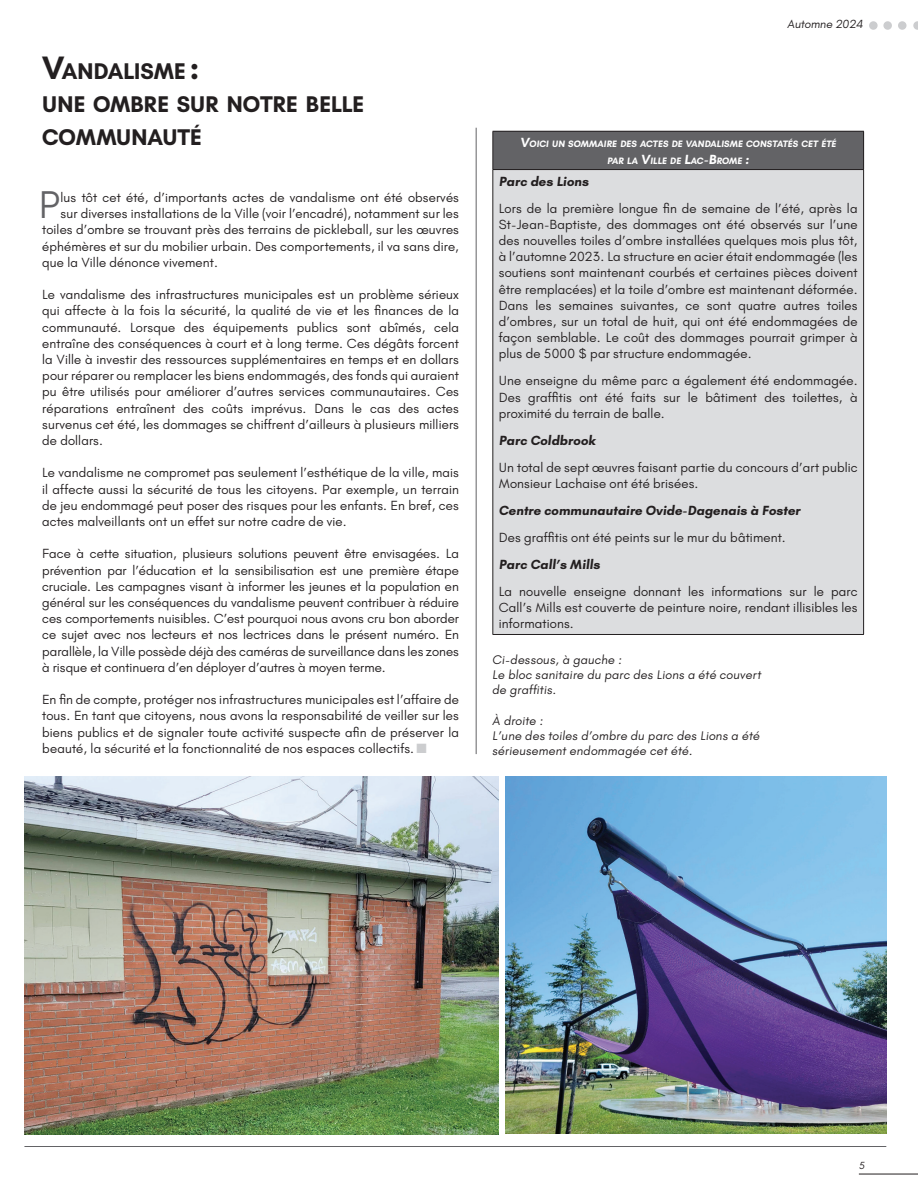
<style>
.page{position:relative;width:918px;height:1188px;background:#fff}
.page>*{position:absolute;margin:0;border:0;box-sizing:border-box;transform-origin:0 0}
.t1{font:39.45px "Glacial Indifference";color:#636366}
.t2{font:700 23.1px/33px "Glacial Indifference";letter-spacing:-.015em;color:#231f20}
.t3{font:13.5px/16.2px "Glacial Indifference";letter-spacing:.01em;color:#231f20;text-align:justify}
.t4{font:700 13.5px "Glacial Indifference";color:#231f20}
.t5{font:12.75px/15.3px "Glacial Indifference";color:#231f20}
.t6{font:12px "Glacial Indifference";color:#231f20}
.t7{font:10.5px "Glacial Indifference";color:#231f20}
.t8{font:700 9.45px/16.2px "Glacial Indifference";color:#fff;text-align:center}
.s1{font-size:33px}
.s2{color:#cccdcf}
.s3{font-size:13.5px}
</style>
<div class="page">
<hr style="left:859px;top:1174px;width:59px;height:1px;background:#231f20">
<div style="left:869px;top:21px;width:9px;height:9px;background:#cccdcf;border-radius:50%"></div>
<div style="left:883px;top:21px;width:9px;height:9px;background:#cccdcf;border-radius:50%"></div>
<div style="left:898px;top:21px;width:9px;height:9px;background:#cccdcf;border-radius:50%"></div>
<svg style="left:913px;top:21px;width:5px;height:9px"></svg>
<hr style="left:24px;top:1146px;width:862px;height:1px;background:#636366">
<div style="left:493px;top:131px;width:371px;height:39px;background:#636366"></div>
<div style="left:493px;top:170px;width:371px;height:464px;background:#dcdddf"></div>
<hr style="left:493px;top:170px;width:1px;height:464px;background:#231f20">
<hr style="left:863px;top:170px;width:1px;height:464px;background:#231f20">
<hr style="left:493px;top:634px;width:371px;height:1px;background:#231f20">
<hr style="left:493px;top:131px;width:371px;height:1px;background:#231f20">
<hr style="left:493px;top:131px;width:1px;height:38px;background:#231f20">
<hr style="left:863px;top:131px;width:1px;height:38px;background:#231f20">
<hr style="left:493px;top:169px;width:371px;height:1px;background:#231f20">
<img style="left:505px;top:777px;width:381px;height:357px">
<img style="left:24px;top:777px;width:474px;height:357px">
<hr style="left:476px;top:128px;width:1px;height:626px;background:#636366">
<h2 class="t2" style="left:42px;top:54px;width:324px"><span class="s1">V</span>ANDALISME <span class="s1">:<br></span>UNE OMBRE SUR NOTRE BELLE<br>COMMUNAUTÉ</h2>
<h1 class="t1" style="left:39px;top:181px;width:23px">P</h1>
<p class="t3" style="left:61px;top:189px;width:400px">lus tôt cet été, d’importants actes de vandalisme ont été observés</p>
<p class="t3" style="left:61px;top:205px;width:400px">sur diverses installations de la Ville (voir l’encadré), notamment sur les</p>
<p class="t3" style="left:42px;top:222px;width:418px">toiles d’ombre se trouvant près des terrains de pickleball, sur les œuvres</p>
<p class="t3" style="left:42px;top:238px;width:418px">éphémères et sur du mobilier urbain. Des comportements, il va sans dire,</p>
<p class="t3" style="left:42px;top:254px;width:177px">que la Ville dénonce vivement.</p>
<p class="t3" style="left:42px;top:286px;width:418px">Le vandalisme des infrastructures municipales est un problème sérieux qui affecte à la fois la sécurité, la qualité de vie et les finances de la communauté. Lorsque des équipements publics sont abîmés, cela entraîne des conséquences à court et à long terme. Ces dégâts forcent la Ville à investir des ressources supplémentaires en temps et en dollars pour réparer ou remplacer les biens endommagés, des fonds qui auraient pu être utilisés pour améliorer d’autres services communautaires. Ces réparations entraînent des coûts imprévus. Dans le cas des actes survenus cet été, les dommages se chiffrent d’ailleurs à plusieurs milliers de dollars.</p>
<p class="t3" style="left:42px;top:465px;width:418px">Le vandalisme ne compromet pas seulement l’esthétique de la ville, mais il affecte aussi la sécurité de tous les citoyens. Par exemple, un terrain de jeu endommagé peut poser des risques pour les enfants. En bref, ces actes malveillants ont un effet sur notre cadre de vie.</p>
<p class="t3" style="left:42px;top:546px;width:418px">Face à cette situation, plusieurs solutions peuvent être envisagées. La prévention par l’éducation et la sensibilisation est une première étape cruciale. Les campagnes visant à informer les jeunes et la population en général sur les conséquences du vandalisme peuvent contribuer à réduire ces comportements nuisibles. C’est pourquoi nous avons cru bon aborder ce sujet avec nos lecteurs et nos lectrices dans le présent numéro. En parallèle, la Ville possède déjà des caméras de surveillance dans les zones à risque et continuera d’en déployer d’autres à moyen terme.</p>
<p class="t3" style="left:42px;top:691px;width:418px">En fin de compte, protéger nos infrastructures municipales est l’affaire de tous. En tant que citoyens, nous avons la responsabilité de veiller sur les biens publics et de signaler toute activité suspecte afin de préserver la beauté, la sécurité et la fonctionnalité de nos espaces collectifs. <span class="s2">■</span></p>
<p class="t6" style="left:787px;top:17px;width:79px">Automne 2024</p>
<p class="t8" style="left:520px;top:136px;width:319px"><span class="s3">V</span>OICI UN SOMMAIRE DES ACTES DE VANDALISME CONSTATÉS CET ÉTÉ<br>PAR LA <span class="s3">V</span>ILLE DE <span class="s3">L</span>AC<span class="s3">-B</span>ROME <span class="s3">:</span></p>
<p class="t4" style="left:499px;top:173px;width:93px">Parc des Lions</p>
<p class="t3" style="left:499px;top:200px;width:360px">Lors de la première longue fin de semaine de l’été, après la St-Jean-Baptiste, des dommages ont été observés sur l’une des nouvelles toiles d’ombre installées quelques mois plus tôt, à l’automne 2023. La structure en acier était endommagée (les soutiens sont maintenant courbés et certaines pièces doivent être remplacées) et la toile d’ombre est maintenant déformée.<br>Dans les semaines suivantes, ce sont quatre autres toiles d’ombres, sur un total de huit, qui ont été endommagées de façon semblable. Le coût des dommages pourrait grimper à plus de 5000 $ par structure endommagée.</p>
<p class="t3" style="left:499px;top:373px;width:360px">Une enseigne du même parc a également été endommagée.<br>Des graffitis ont été faits sur le bâtiment des toilettes, à proximité du terrain de balle.</p>
<p class="t4" style="left:499px;top:432px;width:100px">Parc Coldbrook</p>
<p class="t3" style="left:499px;top:459px;width:360px">Un total de sept œuvres faisant partie du concours d’art public<br>Monsieur Lachaise ont été brisées.</p>
<p class="t4" style="left:499px;top:502px;width:305px">Centre communautaire Ovide-Dagenais à Foster</p>
<p class="t3" style="left:499px;top:529px;width:289px">Des graffitis ont été peints sur le mur du bâtiment.</p>
<p class="t4" style="left:499px;top:556px;width:105px">Parc Call’s Mills</p>
<p class="t3" style="left:499px;top:583px;width:360px">La nouvelle enseigne donnant les informations sur le parc Call’s Mills est couverte de peinture noire, rendant illisibles les informations.</p>
<p class="t5" style="left:492px;top:651px;width:272px">Ci-dessous, à gauche :<br>Le bloc sanitaire du parc des Lions a été couvert de graffitis.</p>
<p class="t5" style="left:492px;top:713px;width:271px">À droite :<br>L’une des toiles d’ombre du parc des Lions a été sérieusement endommagée cet été.</p>
<p class="t7" style="left:859px;top:1159px;width:9px">5</p>
</div>
